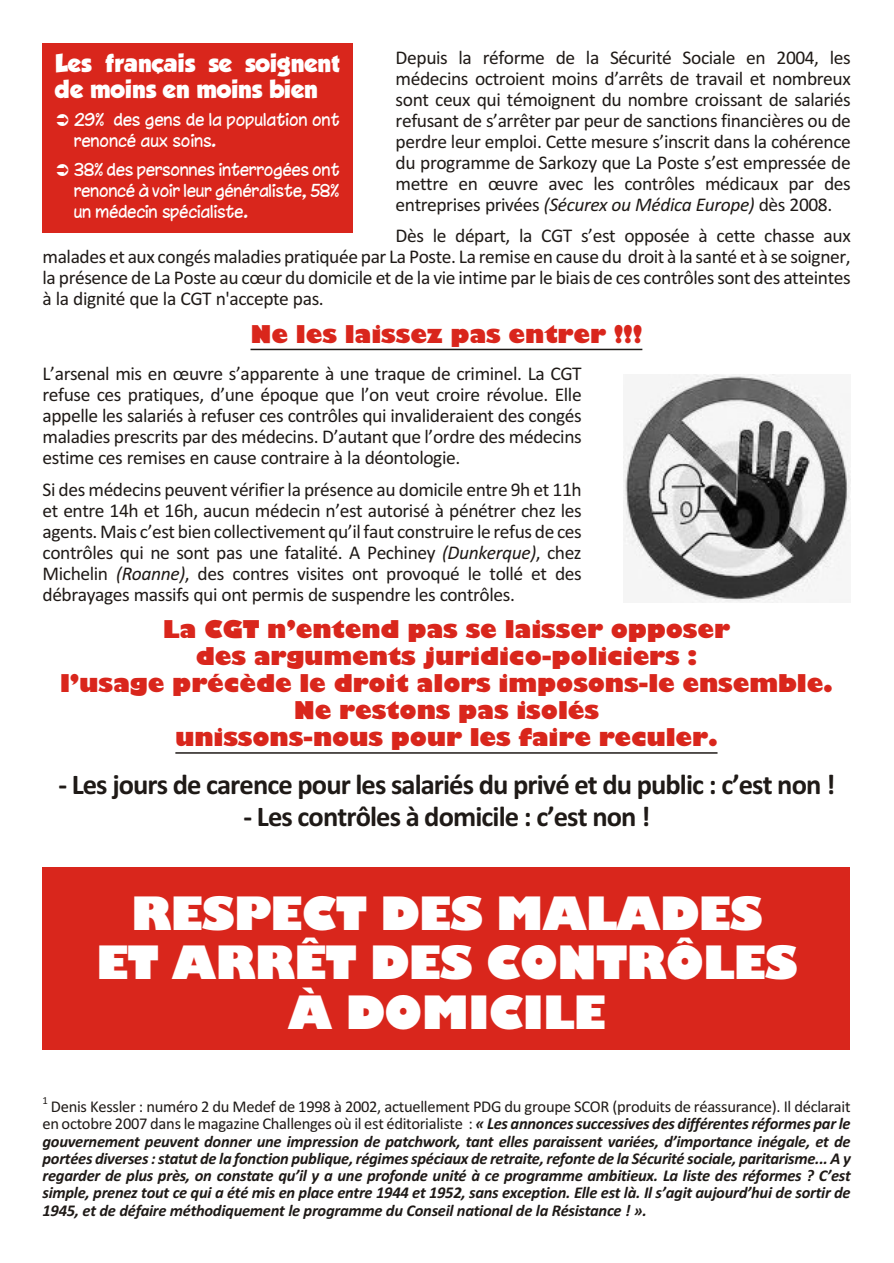
<style>
.page{position:relative;width:894px;height:1263px;background:#fff}
.page>*{position:absolute;margin:0;border:0;box-sizing:border-box;transform-origin:0 0}
.t1{font:800 45px/49.5px "Gill Sans";letter-spacing:-.025em;color:#fff;text-align:center}
.t2{font:700 28.5px "Calibri";letter-spacing:-.03em;color:#1f1a17}
.t3{font:800 24px/27px "Gill Sans";letter-spacing:-.01em;color:#d9261c;text-align:center}
.t4{font:22.5px/25.5px "GROBOLD";letter-spacing:.015em;color:#fff}
.t5{font:19.5px/21px "Calibri";letter-spacing:-.02em;color:#1f1a17;text-align:justify}
.t6{font:italic 700 16.5px/17.2px "Calibri";letter-spacing:-.015em;color:#1f1a17;text-align:justify}
.t7{font:16.5px/21px "Chinacat";letter-spacing:-.01em;color:#fff}
.t8{font:10.8px "Calibri";color:#1f1a17}
.s1{font-style:italic}
.s2{font-weight:400;font-style:normal}
</style>
<div class="page">
<hr style="left:251px;top:349px;width:391px;height:1px;background:#1f1a17">
<hr style="left:175px;top:752px;width:543px;height:2px;background:#1f1a17">
<div style="left:43px;top:43px;width:310px;height:189px;background:#d9261c"></div>
<div style="left:43px;top:868px;width:807px;height:182px;background:#d9261c"></div>
<img style="left:624px;top:374px;width:226px;height:228px">
<p class="t5" style="left:396px;top:48px;width:457px">Depuis la réforme de la Sécurité Sociale en 2004, les médecins octroient moins d’arrêts de travail et nombreux sont ceux qui témoignent du nombre croissant de salariés refusant de s’arrêter par peur de sanctions financières ou de perdre leur emploi. Cette mesure s’inscrit dans la cohérence du programme de Sarkozy que La Poste s’est empressée de mettre en œuvre avec les contrôles médicaux par des entreprises privées <span class="s1">(Sécurex ou Médica Europe)</span> dès 2008.</p>
<p class="t5" style="left:43px;top:227px;width:810px;text-indent:353px">Dès le départ, la CGT s’est opposée à cette chasse aux malades et aux congés maladies pratiquée par La Poste. La remise en cause du droit à la santé et à se soigner, la présence de La Poste au cœur du domicile et de la vie intime par le biais de ces contrôles sont des atteintes à la dignité que la CGT n'accepte pas.</p>
<p class="t3" style="left:251px;top:322px;width:394px">Ne les lais sez pas en trer !!!</p>
<p class="t5" style="left:43px;top:365px;width:541px">L’arsenal mis en œuvre s’apparente à une traque de criminel. La CGT refuse ces pratiques, d’une époque que l’on veut croire révolue. Elle appelle les salariés à refuser ces contrôles qui invalideraient des congés maladies prescrits par des médecins. D’autant que l’ordre des médecins estime ces remises en cause contraire à la déontologie.</p>
<p class="t5" style="left:43px;top:480px;width:541px">Si des médecins peuvent vérifier la présence au domicile entre 9h et 11h et entre 14h et 16h, aucun médecin n’est autorisé à pénétrer chez les agents. Mais c’est bien collectivement qu’il faut construire le refus de ces contrôles qui ne sont pas une fatalité. A Pechiney <span class="s1">(Dunkerque)</span>, chez Michelin <span class="s1">(Roanne)</span>, des contres visites ont provoqué le tollé et des débrayages massifs qui ont permis de suspendre les contrôles.</p>
<p class="t3" style="left:60px;top:618px;width:774px">La CGT n’en tend pas se lais ser opposer<br>des ar gu ments juridico-policiers :<br>l’usage pré cède le droit alors imposons-le ensemble.<br>Ne res tons pas isolés<br>unissons-nous pour les faire re cu ler.</p>
<h2 class="t2" style="left:58px;top:773px;width:778px">- Les jours de carence pour les salariés du privé et du public : c’est non !</h2>
<h2 class="t2" style="left:244px;top:804px;width:408px">- Les contrôles à domicile : c’est non !</h2>
<p class="t4" style="left:55px;top:53px;width:286px">Les fran çais se soi gnent de moins en moins bien</p>
<p class="t7" style="left:74px;top:109px;width:267px">29% des gens de la population ont renoncé aux soins.</p>
<p class="t7" style="left:74px;top:159px;width:267px;text-align:justify">38% des personnes interrogées ont renoncé à voir leur généraliste, 58% un médecin spécialiste.</p>
<h1 class="t1" style="left:96px;top:892px;width:703px">RESPECT DES MALADES<br>ET ARRÊT DES CONTRÔLES<br>À DOMICILE</h1>
<p class="t8" style="left:43px;top:1096px;width:7px">1</p>
<p class="t6" style="left:43px;top:1099px;width:810px;text-indent:8px"><span class="s2">Denis Kessler : numéro 2 du Medef de 1998 à 2002, actuellement PDG du groupe SCOR (produits de réassurance). Il déclarait en octobre 2007 dans le magazine Challenges où il est éditorialiste :</span> « Les annonces successives des différentes réformes par le gouvernement peuvent donner une impression de patchwork, tant elles paraissent variées, d’importance inégale, et de portées diverses : statut de la fonction publique, régimes spéciaux de retraite, refonte de la Sécurité sociale, paritarisme... A y regarder de plus près, on constate qu’il y a une profonde unité à ce programme ambitieux. La liste des réformes ? C’est simple, prenez tout ce qui a été mis en place entre 1944 et 1952, sans exception. Elle est là. Il s’agit aujourd’hui de sortir de 1945, et de défaire méthodiquement le programme du Conseil national de la Résistance ! ».</p>
</div>
